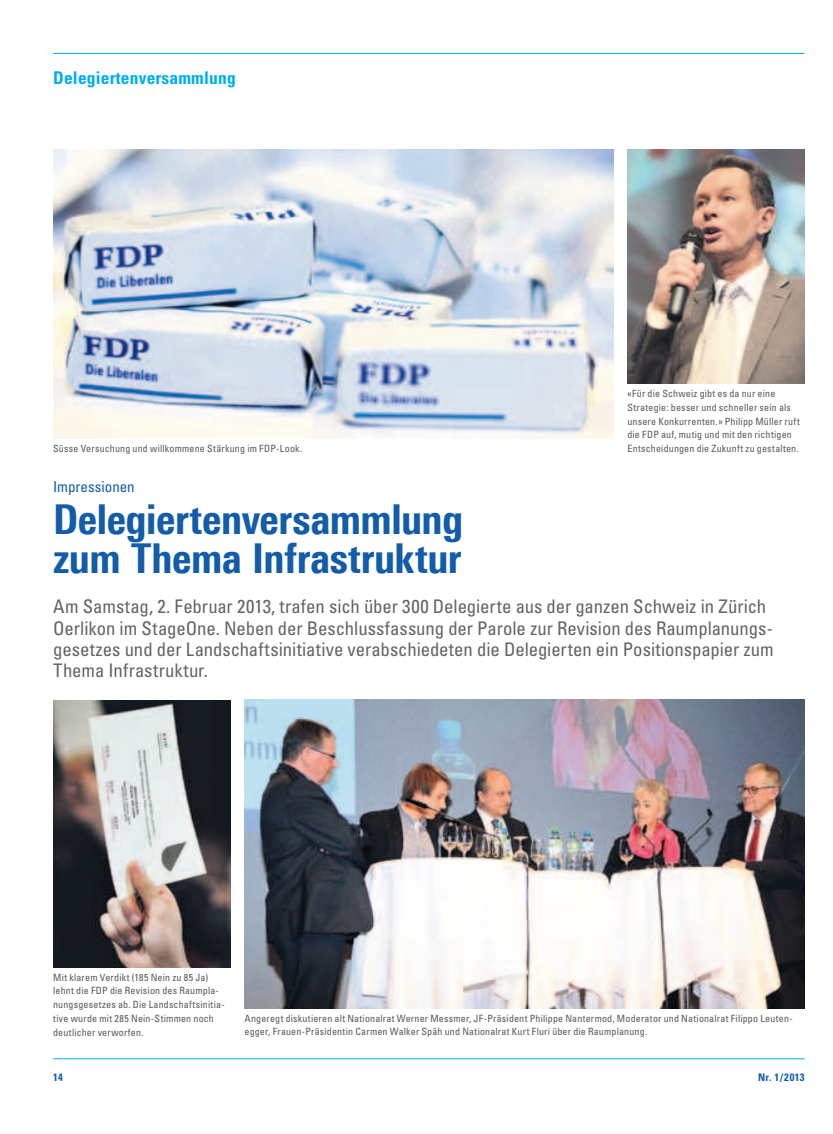
<style>
.page{position:relative;width:833px;height:1134px;background:#fff}
.page>*{position:absolute;margin:0;border:0;box-sizing:border-box;transform-origin:0 0}
.t1{font:800 41.25px/38.8px "Linotype Univers 720 Cn";letter-spacing:-.01em;color:#135ca9}
.t2{font:condensed 18.75px/21.2px "Univers LT Std";letter-spacing:-.005em;color:#636366}
.t3{font:700 condensed 17.5px "Univers LT Std";letter-spacing:.01em;color:#00aeef}
.t4{font:condensed 15px "Univers LT Std";color:#135ca9}
.t5{font:700 condensed 10.62px "Univers LT Std";letter-spacing:.04em;color:#135ca9}
.t6{font:condensed 10px/13.8px "Univers LT Std";letter-spacing:.02em;color:#57585a}
</style>
<div class="page">
<hr style="left:53px;top:53px;width:751px;height:1px;background:#00aeef">
<hr style="left:53px;top:1058px;width:751px;height:1px;background:#00aeef">
<img style="left:53px;top:149px;width:560px;height:290px">
<img style="left:627px;top:150px;width:177px;height:234px">
<img style="left:53px;top:700px;width:177px;height:267px">
<img style="left:244px;top:700px;width:560px;height:308px">
<h3 class="t3" style="left:53px;top:67px;width:184px">Delegiertenversammlung</h3>
<p class="t6" style="left:53px;top:441px;width:251px">Süsse Versuchung und willkommene Stärkung im FDP-Look.</p>
<p class="t6" style="left:627px;top:386px;width:174px">«Für die Schweiz gibt es da nur eine Strategie: besser und schneller sein als unsere Konkurrenten.» Philipp Müller ruft die FDP auf, mutig und mit den richtigen Entscheidungen die Zukunft zu gestalten.</p>
<h3 class="t4" style="left:53px;top:477px;width:83px">Impressionen</h3>
<h1 class="t1" style="left:53px;top:499px;width:411px">Delegiertenversammlung zum Thema Infrastruktur</h1>
<p class="t2" style="left:53px;top:596px;width:722px">Am Samstag, 2. Februar 2013, trafen sich über 300 Delegierte aus der ganzen Schweiz in Zürich Oerlikon im StageOne. Neben der Beschlussfassung der Parole zur Revision des Raumplanungs&shy;gesetzes und der Landschaftsinitiative verabschiedeten die Delegierten ein Positionspapier zum Thema Infrastruktur.</p>
<p class="t6" style="left:53px;top:970px;width:173px">Mit klarem Verdikt (185 Nein zu 85 Ja) lehnt die FDP die Revision des Raumpla&shy;nungsgesetzes ab. Die Landschaftsinitia&shy;tive wurde mit 285 Nein-Stimmen noch deutlicher verworfen.</p>
<p class="t6" style="left:244px;top:1011px;width:548px">Angeregt diskutieren alt Nationalrat Werner Messmer, JF-Präsident Philippe Nantermod, Moderator und Nationalrat Filippo Leuten&shy;egger, Frauen-Präsidentin Carmen Walker Späh und Nationalrat Kurt Fluri über die Raumplanung.</p>
<p class="t5" style="left:53px;top:1070px;width:11px">14</p>
<p class="t5" style="left:758px;top:1070px;width:48px">Nr. 1/2013</p>
</div>
